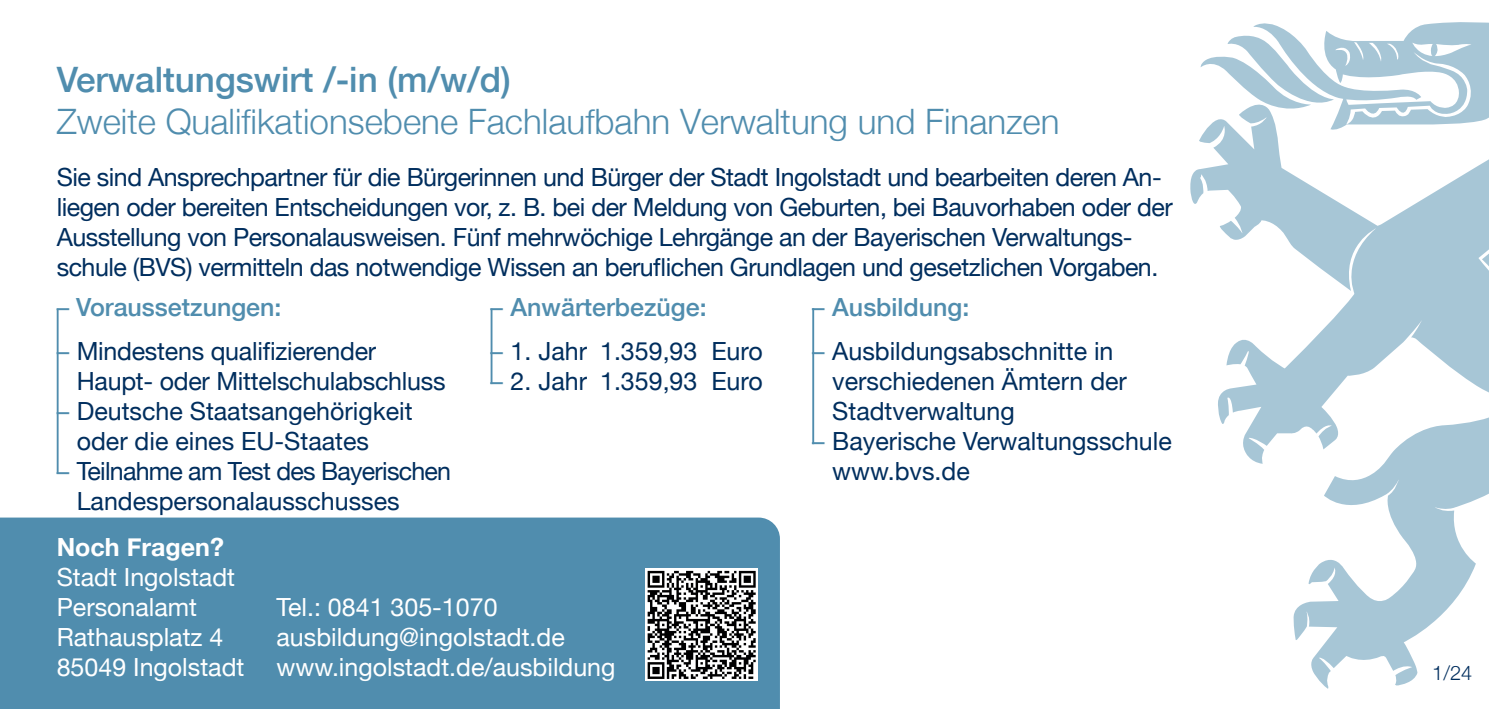
<style>
.page{position:relative;width:1489px;height:709px;background:#fff}
.page>*{position:absolute;margin:0;border:0;box-sizing:border-box;transform-origin:0 0}
.t1{font:300 35px "Helvetica Neue";color:#508dae}
.t2{font:500 35px "Helvetica Neue";color:#508dae}
.t3{font:25px/30px "Helvetica Neue";letter-spacing:-.02em;color:#002e5e}
.t4{font:25px/30px "Helvetica Neue";color:#002e5e}
.t5{font:25px/30px "Helvetica Neue";color:#fff}
.t6{font:500 25px "Helvetica Neue";color:#508dae}
.t7{font:700 25px "Helvetica Neue";color:#fff}
.t8{font:300 20px "Helvetica Neue";color:#002e5e}
.s1{font-weight:400}
.s2{color:#508dae}
</style>
<div class="page">
<div style="left:0;top:517px;width:780px;height:192px;background:#508dae"></div>
<svg style="left:1190px;top:132px;width:298px;height:332px"></svg>
<svg style="left:1200px;top:22px;width:288px;height:110px"></svg>
<svg style="left:1292px;top:404px;width:196px;height:285px"></svg>
<hr style="left:490px;top:308px;width:2px;height:76px;background:#508dae">
<hr style="left:812px;top:308px;width:2px;height:136px;background:#508dae">
<hr style="left:57px;top:309px;width:2px;height:165px;background:#508dae">
<svg style="left:645px;top:568px;width:113px;height:113px"></svg>
<svg style="left:647px;top:571px;width:108px;height:108px"></svg>
<h1 class="t2" style="left:57px;top:59px;width:455px">Verwaltungswirt /-in (m/w/d)</h1>
<h1 class="t1" style="left:57px;top:100px;width:1004px">Zweite Qualifikationsebene Fachlaufbahn Verwaltung und Finanzen</h1>
<p class="t3" style="left:57px;top:163px;width:1117px">Sie sind Ansprechpartner für die Bürgerinnen und Bürger der Stadt Ingolstadt und bearbeiten deren An&shy;liegen oder bereiten Entscheidungen vor, z. B. bei der Meldung von Geburten, bei Bauvorhaben oder der Ausstellung von Personalausweisen. Fünf mehrwöchige Lehrgänge an der Bayerischen Verwaltungs&shy;schule (BVS) vermitteln das notwendige Wissen an beruflichen Grundlagen und gesetzlichen Vorgaben.</p>
<p class="t6" style="left:57px;top:292px;width:226px"><span class="s1">–</span> Voraussetzungen:</p>
<p class="t3" style="left:77px;top:337px;width:370px;text-indent:-20px"><span class="s2">–</span> Mindestens qualifizierender<br>Haupt- oder Mittelschulabschluss</p>
<p class="t4" style="left:77px;top:397px;width:337px;text-indent:-20px"><span class="s2">–</span> Deutsche Staatsangehörigkeit oder die eines EU-Staates</p>
<p class="t3" style="left:77px;top:457px;width:376px;text-indent:-20px"><span class="s2">–</span> Teilnahme am Test des Bayerischen<br>Landespersonalausschusses</p>
<p class="t6" style="left:490px;top:292px;width:217px"><span class="s1">–</span> Anwärterbezüge:</p>
<p class="t4" style="left:490px;top:337px;width:274px"><span class="s2">–</span> 1. Jahr 1.359,93 Euro</p>
<p class="t4" style="left:490px;top:367px;width:274px"><span class="s2">–</span> 2. Jahr 1.359,93 Euro</p>
<p class="t6" style="left:812px;top:292px;width:159px"><span class="s1">–</span> Ausbildung:</p>
<p class="t4" style="left:832px;top:337px;width:296px;text-indent:-20px"><span class="s2">–</span> Ausbildungsabschnitte in verschiedenen Ämtern der<br>Stadtverwaltung</p>
<p class="t4" style="left:832px;top:427px;width:341px;text-indent:-20px"><span class="s2">–</span> Bayerische Verwaltungsschule www.bvs.de</p>
<p class="t7" style="left:57px;top:531px;width:169px">Noch Fragen?</p>
<p class="t5" style="left:57px;top:563px;width:189px">Stadt Ingolstadt<br>Personalamt<br>Rathausplatz 4<br>85049 Ingolstadt</p>
<p class="t5" style="left:276px;top:593px;width:340px">Tel.: 0841 305-1070 ausbildung@ingolstadt.de www.ingolstadt.de/ausbildung</p>
<p class="t8" style="left:1431px;top:660px;width:42px">1/24</p>
</div>
